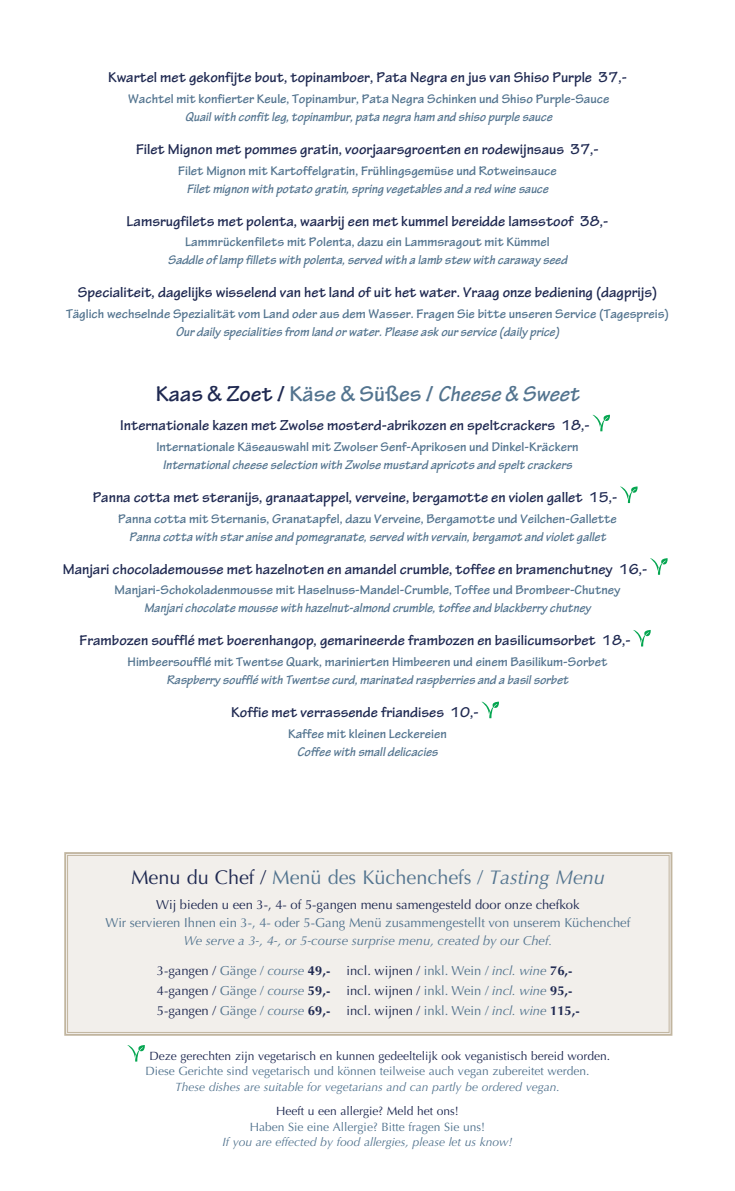
<style>
.page{position:relative;width:735px;height:1191px;background:#fff}
.page>*{position:absolute;margin:0;border:0;box-sizing:border-box;transform-origin:0 0}
.t1{font:italic 700 23px "Tekton Pro";color:#53748f}
.t2{font:19.8px "Optima";color:#53748f}
.t3{font:700 15.3px "Tekton Pro";color:#1f2951}
.t4{font:700 13.5px "Tekton Pro";color:#53748f}
.t5{font:italic 700 13.5px "Tekton Pro";color:#53748f}
.t6{font:13px/19.8px "Optima";color:#1f2951}
.t7{font:13px/18px "Optima";color:#53748f;text-align:center}
.t8{font:12px "Optima";color:#53748f}
.t9{font:italic 12px "Optima";color:#53748f}
.t10{font:12px "Optima";color:#1f2951}
.s1{font-style:normal;color:#1f2951}
.s2{font-style:normal}
.s3{color:#1f2951}
.s4{font-style:italic}
.s5{font-style:italic;font-size:12px}
.s6{color:#53748f}
.s7{font-style:italic;color:#53748f}
.s8{font-weight:700}
</style>
<div class="page">
<svg style="left:127px;top:1045px;width:18px;height:16px"></svg>
<div style="left:64px;top:852px;width:609px;height:184px;background:#f2efeb"></div>
<div style="left:67px;top:855px;width:602px;height:177px;border:1px solid #c1b59f"></div>
<svg style="left:592px;top:415px;width:17px;height:16px"></svg>
<svg style="left:620px;top:486px;width:17px;height:17px"></svg>
<svg style="left:650px;top:558px;width:17px;height:17px"></svg>
<svg style="left:633px;top:630px;width:17px;height:16px"></svg>
<svg style="left:481px;top:701px;width:17px;height:17px"></svg>
<p class="t3" style="left:108px;top:68px;width:520px">Kwartel met gekonfijte bout, topinamboer, Pata Negra en jus van Shiso Purple 37,-</p>
<p class="t4" style="left:128px;top:91px;width:482px">Wachtel mit konfierter Keule, Topinambur, Pata Negra Schinken und Shiso Purple-Sauce</p>
<p class="t5" style="left:185px;top:109px;width:368px">Quail with confit leg, topinambur, pata negra ham and shiso purple sauce</p>
<p class="t3" style="left:136px;top:140px;width:464px">Filet Mignon met pommes gratin, voorjaarsgroenten en rodewijnsaus 37,-</p>
<p class="t4" style="left:178px;top:162px;width:379px">Filet Mignon mit Kartoffelgratin, Frühlingsgemüse und Rotweinsauce</p>
<p class="t5" style="left:187px;top:180px;width:363px">Filet mignon with potato gratin, spring vegetables and a red wine sauce</p>
<p class="t3" style="left:126px;top:212px;width:483px">Lamsrugfilets met polenta, waarbij een met kummel bereidde lamsstoof 38,-</p>
<p class="t4" style="left:185px;top:234px;width:366px">Lammrückenfilets mit Polenta, dazu ein Lammsragout mit Kümmel</p>
<p class="t5" style="left:168px;top:252px;width:401px">Saddle of lamp fillets with polenta, served with a lamb stew with caraway seed</p>
<p class="t3" style="left:78px;top:284px;width:580px">Specialiteit, dagelijks wisselend van het land of uit het water. Vraag onze bediening (dagprijs)</p>
<p class="t4" style="left:66px;top:306px;width:604px">Täglich wechselnde Spezialität vom Land oder aus dem Wasser. Fragen Sie bitte unseren Service (Tagespreis)</p>
<p class="t5" style="left:176px;top:324px;width:385px">Our daily specialities from land or water. Please ask our service (daily price)</p>
<h1 class="t1" style="left:156px;top:380px;width:424px"><span class="s1">Kaas &amp; Zoet /</span> <span class="s2">Käse &amp; Süßes /</span> Cheese &amp; Sweet</h1>
<p class="t3" style="left:120px;top:416px;width:471px">Internationale kazen met Zwolse mosterd-abrikozen en speltcrackers 18,-</p>
<p class="t4" style="left:156px;top:439px;width:423px">Internationale Käseauswahl mit Zwolser Senf-Aprikosen und Dinkel-Kräckern</p>
<p class="t5" style="left:163px;top:457px;width:410px">International cheese selection with Zwolse mustard apricots and spelt crackers</p>
<p class="t3" style="left:93px;top:488px;width:526px">Panna cotta met steranijs, granaatappel, verveine, bergamotte en violen gallet 15,-</p>
<p class="t4" style="left:118px;top:510px;width:500px">Panna cotta mit Sternanis, Granatapfel, dazu Verveine, Bergamotte und Veilchen-Gallette</p>
<p class="t5" style="left:129px;top:528px;width:478px">Panna cotta with star anise and pomegranate, served with vervain, bergamot and violet gallet</p>
<p class="t3" style="left:63px;top:560px;width:586px">Manjari chocolademousse met hazelnoten en amandel crumble, toffee en bramenchutney 16,-</p>
<p class="t4" style="left:114px;top:582px;width:507px">Manjari-Schokoladenmousse mit Haselnuss-Mandel-Crumble, Toffee und Brombeer-Chutney</p>
<p class="t5" style="left:144px;top:600px;width:448px">Manjari chocolate mousse with hazelnut-almond crumble, toffee and blackberry chutney</p>
<p class="t3" style="left:79px;top:631px;width:552px">Frambozen soufflé met boerenhangop, gemarineerde frambozen en basilicumsorbet 18,-</p>
<p class="t4" style="left:127px;top:654px;width:481px">Himbeersoufflé mit Twentse Quark, marinierten Himbeeren und einem Basilikum-Sorbet</p>
<p class="t5" style="left:166px;top:672px;width:403px">Raspberry soufflé with Twentse curd, marinated raspberries and a basil sorbet</p>
<p class="t3" style="left:231px;top:703px;width:249px">Koffie met verrassende friandises 10,-</p>
<p class="t4" style="left:288px;top:725px;width:160px">Kaffee mit kleinen Leckereien</p>
<p class="t5" style="left:297px;top:743px;width:142px">Coffee with small delicacies</p>
<h2 class="t2" style="left:131px;top:866px;width:475px"><span class="s3">Menu du Chef /</span> Menü des Küchenchefs / <span class="s4">Tasting Menu</span></h2>
<p class="t6" style="left:156px;top:894px;width:424px">Wij bieden u een 3-, 4- of 5-gangen menu samengesteld door onze chefkok</p>
<p class="t7" style="left:105px;top:913px;width:526px">Wir servieren Ihnen ein 3-, 4- oder 5-Gang Menü zusammengestellt von unserem Küchenchef<br><span class="s4">We serve a 3-, 4-, or 5-course surprise menu, created by our Chef</span><span class="s5">.</span></p>
<p class="t6" style="left:157px;top:961px;width:424px">3-gangen / <span class="s6">Gänge /</span> <span class="s7">course</span> <span class="s8">49,-</span> incl. wijnen / <span class="s6">inkl. Wein /</span> <span class="s7">incl. wine</span> <span class="s8">76,-<br></span>4-gangen / <span class="s6">Gänge /</span> <span class="s7">course</span> <span class="s8">59,-</span> incl. wijnen / <span class="s6">inkl. Wein /</span> <span class="s7">incl. wine</span> <span class="s8">95,-<br></span>5-gangen / <span class="s6">Gänge /</span> <span class="s7">course</span> <span class="s8">69,-</span> incl. wijnen / <span class="s6">inkl. Wein /</span> <span class="s7">incl. wine</span> <span class="s8">115,-</span></p>
<p class="t10" style="left:149px;top:1049px;width:462px">Deze gerechten zijn vegetarisch en kunnen gedeeltelijk ook veganistisch bereid worden.</p>
<p class="t8" style="left:145px;top:1064px;width:445px">Diese Gerichte sind vegetarisch und können teilweise auch vegan zubereitet werden.</p>
<p class="t9" style="left:175px;top:1079px;width:386px">These dishes are suitable for vegetarians and can partly be ordered vegan.</p>
<p class="t10" style="left:276px;top:1103px;width:184px">Heeft u een allergie? Meld het ons!</p>
<p class="t8" style="left:250px;top:1120px;width:237px">Haben Sie eine Allergie? Bitte fragen Sie uns!</p>
<p class="t9" style="left:222px;top:1135px;width:291px">If you are effected by food allergies, please let us know!</p>
</div>
